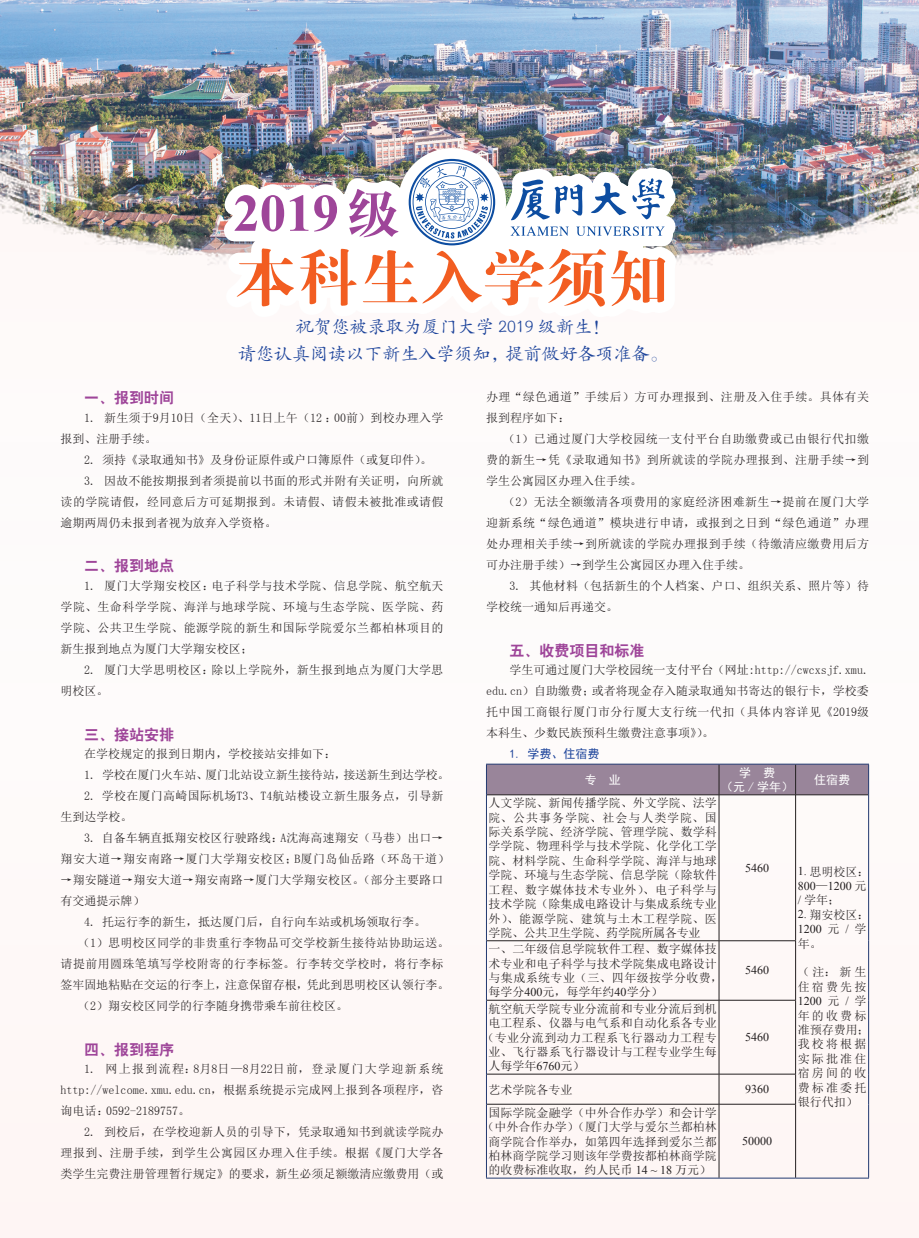
<style>
.page{position:relative;width:919px;height:1238px;background:#fff}
.page>*{position:absolute;margin:0;border:0;box-sizing:border-box;transform-origin:0 0}
.t1{font:62.4px "FZDBSJW GB1 0";color:#f25d21}
.t2{font:700 52.8px "Times New Roman";color:#9e4599}
.t3{font:18px/27px "FZKTK GBK1 0";color:#1d449b;text-align:center}
.t4{font:15px "H Yb 2 gj";color:#9e4599}
.t5{font:12px/21px "Sim Sun";color:#231f20;text-align:justify}
.t6{font:12px/21px "Sim Sun";letter-spacing:.02em;color:#231f20}
.t7{font:12px "Sim Sun";letter-spacing:.03em;color:#231f20}
.t8{font:12px "Times New Roman";color:#231f20}
.t9{font:12px/21px "Sim Sun";letter-spacing:.035em;color:#231f20}
.t10{font:12px/14.4px "Sim Sun";letter-spacing:.18em;color:#231f20}
.t11{font:12px "Sim Sun";letter-spacing:-.02em;color:#231f20}
.t12{font:12px/14.4px "Sim Hei";color:#fff;text-align:center}
.t13{font:12px "Sim Hei";color:#1d449b}
.s1{font-family:"H Ya 4 gj";font-weight:400}
.s2{font-family:"Times New Roman"}
.s3{font-family:"Sim Sun"}
</style>
<div class="page">
<div style="left:0;top:0;width:918px;height:726px;background:#fefaf9"></div>
<img style="left:0;top:0;width:918px;height:265px">
<div style="left:0;top:390px;width:918px;height:847px;background:#fefaf9"></div>
<img style="left:189px;top:0;width:8px;height:265px">
<img style="left:197px;top:0;width:285px;height:265px">
<svg style="left:482px;top:0;width:213px;height:1159px"></svg>
<img style="left:235px;top:124px;width:454px;height:210px">
<div style="left:487px;top:764px;width:381px;height:30px;background:#99859a"></div>
<hr style="left:718px;top:764px;width:1px;height:30px;background:#231f20">
<hr style="left:795px;top:764px;width:1px;height:30px;background:#231f20">
<hr style="left:487px;top:794px;width:232px;height:1px;background:#231f20">
<hr style="left:719px;top:794px;width:76px;height:1px;background:#231f20">
<hr style="left:718px;top:795px;width:1px;height:145px;background:#231f20">
<hr style="left:795px;top:794px;width:73px;height:1px;background:#231f20">
<hr style="left:795px;top:795px;width:1px;height:145px;background:#231f20">
<hr style="left:487px;top:940px;width:232px;height:1px;background:#231f20">
<hr style="left:719px;top:940px;width:76px;height:1px;background:#231f20">
<hr style="left:718px;top:940px;width:1px;height:60px;background:#231f20">
<hr style="left:795px;top:940px;width:1px;height:60px;background:#231f20">
<hr style="left:487px;top:999px;width:232px;height:1px;background:#231f20">
<hr style="left:719px;top:999px;width:76px;height:1px;background:#231f20">
<hr style="left:718px;top:1000px;width:1px;height:73px;background:#231f20">
<hr style="left:795px;top:1000px;width:1px;height:73px;background:#231f20">
<hr style="left:487px;top:1073px;width:232px;height:1px;background:#231f20">
<hr style="left:719px;top:1073px;width:76px;height:1px;background:#231f20">
<svg style="left:718px;top:1074px;width:1px;height:29px"></svg>
<svg style="left:795px;top:1074px;width:1px;height:29px"></svg>
<hr style="left:487px;top:1103px;width:232px;height:1px;background:#231f20">
<hr style="left:719px;top:1103px;width:76px;height:1px;background:#231f20">
<hr style="left:718px;top:1104px;width:1px;height:73px;background:#231f20">
<hr style="left:795px;top:1104px;width:1px;height:73px;background:#231f20">
<hr style="left:486px;top:763px;width:233px;height:1px;background:#223970">
<hr style="left:486px;top:764px;width:1px;height:30px;background:#223970">
<hr style="left:719px;top:763px;width:76px;height:1px;background:#223970">
<hr style="left:795px;top:763px;width:73px;height:1px;background:#223970">
<hr style="left:868px;top:764px;width:1px;height:30px;background:#223970">
<hr style="left:486px;top:794px;width:1px;height:146px;background:#223970">
<hr style="left:868px;top:794px;width:1px;height:146px;background:#223970">
<hr style="left:868px;top:940px;width:1px;height:60px;background:#223970">
<hr style="left:868px;top:1000px;width:1px;height:74px;background:#223970">
<hr style="left:868px;top:1074px;width:1px;height:30px;background:#223970">
<hr style="left:868px;top:1104px;width:1px;height:73px;background:#223970">
<hr style="left:795px;top:1177px;width:73px;height:1px;background:#223970">
<hr style="left:486px;top:940px;width:1px;height:60px;background:#223970">
<hr style="left:486px;top:1000px;width:1px;height:74px;background:#223970">
<hr style="left:486px;top:1074px;width:1px;height:30px;background:#223970">
<hr style="left:486px;top:1104px;width:1px;height:73px;background:#223970">
<hr style="left:486px;top:1177px;width:233px;height:1px;background:#223970">
<hr style="left:719px;top:1177px;width:76px;height:1px;background:#223970">
<h2 class="t2" style="left:233px;top:176px;width:168px">2019<span class="s1">级</span></h2>
<h1 class="t1" style="left:233px;top:245px;width:438px">本科生入学须知</h1>
<h3 class="t3" style="left:238px;top:313px;width:431px">祝贺您被录取为厦门大学 2019 级新生！<br>请您认真阅读以下新生入学须知，提前做好各项准备。</h3>
<p class="t4" style="left:84px;top:390px;width:91px">一、报到时间</p>
<p class="t5" style="left:61px;top:407px;width:384px;text-indent:23px">1. 新生须于9月10日（全天）、11日上午（12 ：00前）到校办理入学报到、注册手续。</p>
<p class="t5" style="left:84px;top:449px;width:349px">2. 须持《录取通知书》及身份证原件或户口簿原件（或复印件）。</p>
<p class="t5" style="left:61px;top:470px;width:384px;text-indent:23px">3. 因故不能按期报到者须提前以书面的形式并附有关证明，向所就读的学院请假，经同意后方可延期报到。未请假、请假未被批准或请假逾期两周仍未报到者视为放弃入学资格。</p>
<p class="t4" style="left:84px;top:558px;width:91px">二、报到地点</p>
<p class="t5" style="left:61px;top:575px;width:384px;text-indent:23px">1. 厦门大学翔安校区：电子科学与技术学院、信息学院、航空航天学院、生命科学学院、海洋与地球学院、环境与生态学院、医学院、药学院、公共卫生学院、能源学院的新生和国际学院爱尔兰都柏林项目的新生报到地点为厦门大学翔安校区；</p>
<p class="t6" style="left:61px;top:659px;width:384px;text-indent:23px">2. 厦门大学思明校区：除以上学院外，新生报到地点为厦门大学思明校区。</p>
<p class="t4" style="left:84px;top:726px;width:91px">三、接站安排</p>
<p class="t5" style="left:84px;top:743px;width:254px">在学校规定的报到日期内，学校接站安排如下：</p>
<p class="t11" style="left:84px;top:768px;width:367px">1. 学校在厦门火车站、厦门北站设立新生接待站，接送新生到达学校。</p>
<p class="t6" style="left:61px;top:785px;width:384px;text-indent:23px">2. 学校在厦门高崎国际机场T3、T4航站楼设立新生服务点，引导新生到达学校。</p>
<p class="t5" style="left:61px;top:827px;width:390px;text-indent:23px">3. 自备车辆直抵翔安校区行驶路线：A沈海高速翔安（马巷）出口→翔安大道→翔安南路→厦门大学翔安校区；B厦门岛仙岳路（环岛干道）</p>
<p class="t5" style="left:61px;top:869px;width:384px">→翔安隧道→翔安大道→翔安南路→厦门大学翔安校区。（部分主要路口有交通提示牌）</p>
<p class="t5" style="left:84px;top:911px;width:343px">4. 托运行李的新生，抵达厦门后，自行向车站或机场领取行李。</p>
<p class="t5" style="left:78px;top:932px;width:373px">（1）思明校区同学的非贵重行李物品可交学校新生接待站协助运送。</p>
<p class="t7" style="left:61px;top:957px;width:384px">请提前用圆珠笔填写学校附寄的行李标签。行李转交学校时，将行李标</p>
<p class="t5" style="left:61px;top:974px;width:390px">签牢固地粘贴在交运的行李上，注意保留存根，凭此到思明校区认领行李。</p>
<p class="t5" style="left:78px;top:995px;width:271px">（2）翔安校区同学的行李随身携带乘车前往校区。</p>
<p class="t4" style="left:84px;top:1041px;width:91px">四、报到程序</p>
<p class="t5" style="left:61px;top:1058px;width:384px;text-indent:23px">1. 网上报到流程：8月8日—8月22日前，登录厦门大学迎新系统http://welcome.xmu.edu.cn，根据系统提示完成网上报到各项程序，咨询电话：0592-2189757。</p>
<p class="t5" style="left:61px;top:1121px;width:384px;text-indent:23px">2. 到校后，在学校迎新人员的引导下，凭录取通知书到就读学院办理报到、注册手续，到学生公寓园区办理入住手续。根据《厦门大学各类学生完费注册管理暂行规定》的要求，新生必须足额缴清应缴费用（或</p>
<p class="t9" style="left:486px;top:386px;width:384px">办理“绿色通道”手续后）方可办理报到、注册及入住手续。具体有关报到程序如下：</p>
<p class="t5" style="left:486px;top:428px;width:384px;text-indent:17px">（1）已通过厦门大学校园统一支付平台自助缴费或已由银行代扣缴费的新生→凭《录取通知书》到所就读的学院办理报到、注册手续→到学生公寓园区办理入住手续。</p>
<p class="t5" style="left:486px;top:491px;width:384px;text-indent:17px">（2）无法全额缴清各项费用的家庭经济困难新生→提前在厦门大学迎新系统“绿色通道”模块进行申请，或报到之日到“绿色通道”办理处办理相关手续→到所就读的学院办理报到手续（待缴清应缴费用后方可办注册手续）→到学生公寓园区办理入住手续。</p>
<p class="t5" style="left:486px;top:575px;width:384px;text-indent:23px">3. 其他材料（包括新生的个人档案、户口、组织关系、照片等）待学校统一通知后再递交。</p>
<p class="t4" style="left:509px;top:642px;width:136px">五、收费项目和标准</p>
<p class="t5" style="left:486px;top:659px;width:384px;text-indent:23px">学生可通过厦门大学校园统一支付平台（网址:http://cwcxsjf.xmu. edu.cn）自助缴费；或者将现金存入随录取通知书寄达的银行卡，学校委托中国工商银行厦门市分行厦大支行统一代扣（具体内容详见《2019级本科生、少数民族预科生缴费注意事项》）。</p>
<p class="t13" style="left:509px;top:747px;width:91px">1. 学费、住宿费</p>
<p class="t12" style="left:584px;top:772px;width:37px">专　业</p>
<p class="t12" style="left:721px;top:765px;width:73px">学　费<br>（元 / 学年）</p>
<p class="t12" style="left:814px;top:772px;width:37px">住宿费</p>
<p class="t5" style="left:488px;top:795px;width:230px;line-height:14.4px">人文学院、新闻传播学院、外文学院、法学院、公共事务学院、社会与人类学院、国际关系学院、经济学院、管理学院、数学科学学院、物理科学与技术学院、化学化工学院、材料学院、生命科学学院、海洋与地球学院、环境与生态学院、信息学院（除软件工程、数字媒体技术专业外）、电子科学与技术学院（除集成电路设计与集成系统专业外）、能源学院、建筑与土木工程学院、医学院、公共卫生学院、药学院所属各专业</p>
<p class="t8" style="left:745px;top:859px;width:25px">5460</p>
<p class="t5" style="left:797px;top:860px;width:73px"><span class="s2">1.</span> 思明校区：</p>
<p class="t8" style="left:797px;top:877px;width:70px">800<span class="s3">—</span>1200 <span class="s3">元</span></p>
<p class="t5" style="left:797px;top:889px;width:44px"><span class="s2">/</span> 学年；</p>
<p class="t5" style="left:797px;top:903px;width:73px"><span class="s2">2.</span> 翔安校区：</p>
<p class="t8" style="left:797px;top:920px;width:70px">1200 <span class="s3">元</span> / <span class="s3">学</span></p>
<p class="t5" style="left:797px;top:932px;width:25px">年。</p>
<p class="t5" style="left:797px;top:964px;width:70px;line-height:14.4px">（注：新生住宿费先按</p>
<p class="t8" style="left:797px;top:992px;width:70px">1200 <span class="s3">元</span> / <span class="s3">学</span></p>
<p class="t10" style="left:797px;top:1008px;width:73px">年的收费标准预存费用；我校将根据实际批准住宿房间的收费标准委托银行代扣）</p>
<p class="t5" style="left:488px;top:941px;width:236px;line-height:14.4px;text-align:left">一、二年级信息学院软件工程、数字媒体技术专业和电子科学与技术学院集成电路设计与集成系统专业（三、四年级按学分收费，每学分<span class="s2">400</span>元，每学年约<span class="s2">40</span>学分）</p>
<p class="t8" style="left:745px;top:962px;width:25px">5460</p>
<p class="t5" style="left:488px;top:997px;width:230px">航空航天学院专业分流前和专业分流后到机</p>
<p class="t5" style="left:488px;top:1012px;width:230px">电工程系、仪器与电气系和自动化系各专业</p>
<p class="t7" style="left:482px;top:1031px;width:236px">（专业分流到动力工程系飞行器动力工程专</p>
<p class="t5" style="left:488px;top:1041px;width:230px">业、飞行器系飞行器设计与工程专业学生每</p>
<p class="t5" style="left:488px;top:1055px;width:97px">人每学年<span class="s2">6760</span>元）</p>
<p class="t8" style="left:745px;top:1029px;width:25px">5460</p>
<p class="t5" style="left:488px;top:1078px;width:85px">艺术学院各专业</p>
<p class="t8" style="left:745px;top:1081px;width:25px">9360</p>
<p class="t5" style="left:482px;top:1105px;width:236px;line-height:14.4px;text-align:center">国际学院金融学（中外合作办学）和会计学（中外合作办学）（厦门大学与爱尔兰都柏林商学院合作举办，如第四年选择到爱尔兰都柏林商学院学习则该年学费按都柏林商学院的收费标准收取，约人民币 <span class="s2">14 ~ 18</span> 万元）</p>
<p class="t8" style="left:742px;top:1132px;width:32px">50000</p>
</div>
